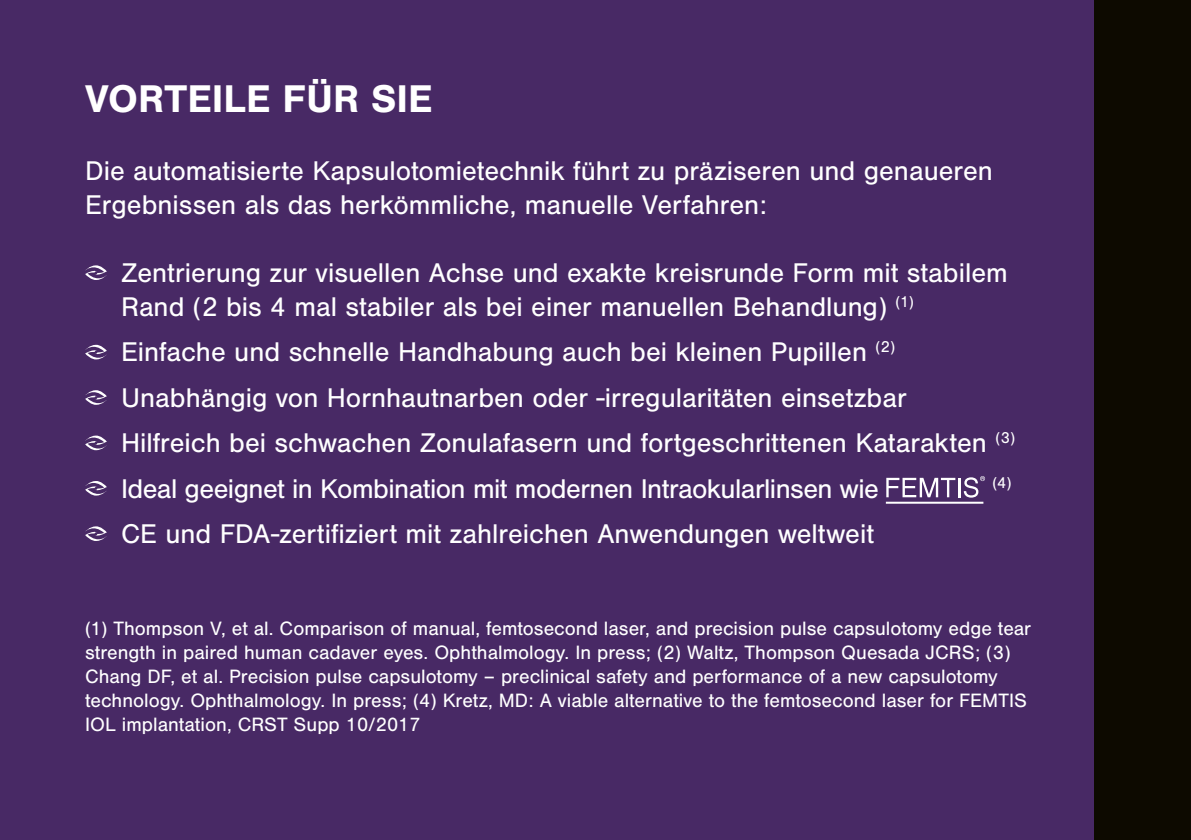
<style>
.page{position:relative;width:1191px;height:840px;background:#fff}
.page>*{position:absolute;margin:0;border:0;box-sizing:border-box;transform-origin:0 0}
.t1{font:700 40px "Nimbus San";color:#fff}
.t2{font:28px/45.4px "Nimbus San";color:#fff}
.t3{font:20px/24px "Nimbus San";color:#fff}
.t4{font:16.4px "Nimbus San";color:#fff}
</style>
<div class="page">
<div style="left:0;top:0;width:1094px;height:839px;background:#482965"></div>
<div style="left:1094px;top:0;width:97px;height:839px;background:#0d0a00"></div>
<svg style="left:85px;top:265px;width:22px;height:15px"></svg>
<svg style="left:85px;top:344px;width:22px;height:16px"></svg>
<svg style="left:85px;top:390px;width:22px;height:15px"></svg>
<svg style="left:85px;top:435px;width:22px;height:16px"></svg>
<svg style="left:85px;top:481px;width:22px;height:15px"></svg>
<svg style="left:886px;top:477px;width:69px;height:20px"></svg>
<hr style="left:958px;top:477px;width:2px;height:20px;background:#fff">
<svg style="left:963px;top:476px;width:22px;height:21px"></svg>
<svg style="left:85px;top:526px;width:22px;height:15px"></svg>
<hr style="left:886px;top:501px;width:97px;height:2px;background:#fff">
<h1 class="t1" style="left:85px;top:76px;width:349px">VORTEILE FÜR SIE</h1>
<p class="t2" style="left:85px;top:154px;width:909px;line-height:34px">Die automatisierte Kapsulotomietechnik führt zu präziseren und genaueren<br>Ergebnissen als das herkömmliche, manuelle Verfahren:</p>
<p class="t2" style="left:121px;top:256px;width:888px;line-height:34px">Zentrierung zur visuellen Achse und exakte kreisrunde Form mit stabilem<br>Rand (2 bis 4 mal stabiler als bei einer manuellen Behandlung) <sup>(1)</sup></p>
<p class="t2" style="left:121px;top:330px;width:895px">Einfache und schnelle Handhabung auch bei kleinen Pupillen <sup>(2)<br></sup>Unabhängig von Hornhautnarben oder -irregularitäten einsetzbar<br>Hilfreich bei schwachen Zonulafasern und fortgeschrittenen Katarakten <sup>(3)<br></sup>Ideal geeignet in Kombination mit modernen Intraokularlinsen wie</p>
<p class="t4" style="left:992px;top:473px;width:21px">(4)</p>
<p class="t2" style="left:121px;top:511px;width:754px">CE und FDA-zertifiziert mit zahlreichen Anwendungen weltweit</p>
<p class="t3" style="left:85px;top:616px;width:947px">(1) Thompson V, et al. Comparison of manual, femtosecond laser, and precision pulse capsulotomy edge tear strength in paired human cadaver eyes. Ophthalmology. In press; (2) Waltz, Thompson Quesada JCRS; (3)<br>Chang DF, et al. Precision pulse capsulotomy – preclinical safety and performance of a new capsulotomy technology. Ophthalmology. In press; (4) Kretz, MD: A viable alternative to the femtosecond laser for FEMTIS IOL implantation, CRST Supp 10/2017</p>
</div>
